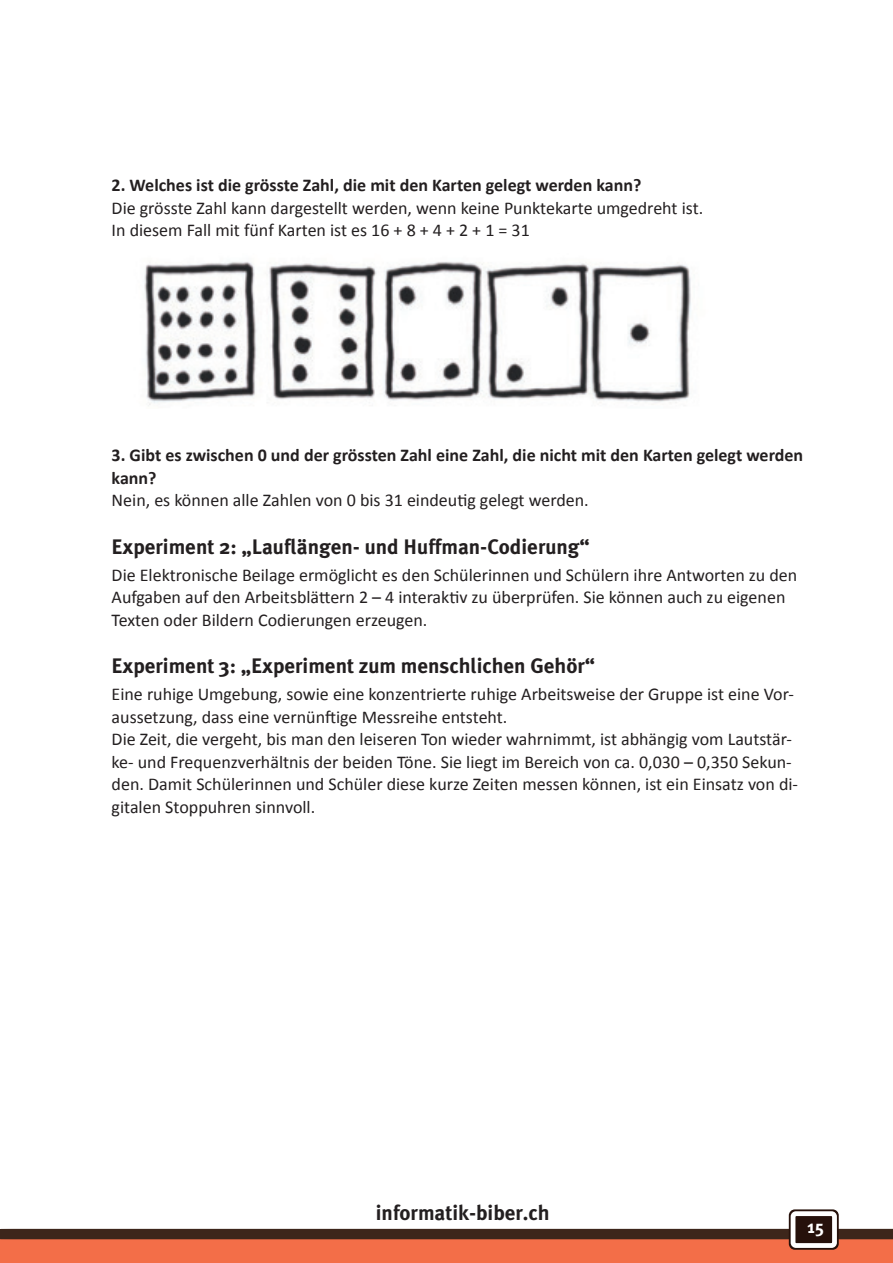
<style>
.page{position:relative;width:893px;height:1263px;background:#fff}
.page>*{position:absolute;margin:0;border:0;box-sizing:border-box;transform-origin:0 0}
.t1{font:700 21px "Meta Mobi";color:#231f20}
.t2{font:18px/22.5px "Calibri";color:#231f20}
.t3{font:700 18px/22.5px "Calibri";color:#231f20}
.t4{font:700 18px "Meta Mobi";color:#fff}
</style>
<div class="page">
<div style="left:0;top:1234px;width:893px;height:29px;background:#f36e48"></div>
<div style="left:0;top:1229px;width:893px;height:10px;background:#3d261b"></div>
<div style="left:789px;top:1209px;width:50px;height:41px;background:#26110b;border-radius:6px"></div>
<div style="left:791px;top:1211px;width:46px;height:37px;border:5px solid #fff;border-radius:3px"></div>
<img style="left:144px;top:261px;width:547px;height:144px">
<p class="t3" style="left:112px;top:174px;width:531px">2. Welches ist die grösste Zahl, die mit den Karten gelegt werden kann?</p>
<p class="t2" style="left:112px;top:197px;width:593px">Die grösste Zahl kann dargestellt werden, wenn keine Punktekarte umgedreht ist.<br>In diesem Fall mit fünf Karten ist es 16 + 8 + 4 + 2 + 1 = 31</p>
<p class="t3" style="left:112px;top:444px;width:693px">3. Gibt es zwischen 0 und der grössten Zahl eine Zahl, die nicht mit den Karten gelegt werden kann?</p>
<p class="t2" style="left:112px;top:489px;width:479px">Nein, es können alle Zahlen von 0 bis 31 eindeutig gelegt werden.</p>
<p class="t1" style="left:112px;top:534px;width:480px">Experiment 2: „Lauflängen- und Huffman-Codierung“</p>
<p class="t2" style="left:112px;top:563px;width:687px">Die Elektronische Beilage ermöglicht es den Schülerinnen und Schülern ihre Antworten zu den<br>Aufgaben auf den Arbeitsblättern 2 – 4 interaktiv zu überprüfen. Sie können auch zu eigenen<br>Texten oder Bildern Codierungen erzeugen.</p>
<p class="t1" style="left:112px;top:654px;width:485px">Experiment 3: „Experiment zum menschlichen Gehör“</p>
<p class="t2" style="left:112px;top:683px;width:688px">Eine ruhige Umgebung, sowie eine konzentrierte ruhige Arbeitsweise der Gruppe ist eine Vor&shy;aussetzung, dass eine vernünftige Messreihe entsteht.<br>Die Zeit, die vergeht, bis man den leiseren Ton wieder wahrnimmt, ist abhängig vom Lautstär&shy;ke- und Frequenzverhältnis der beiden Töne. Sie liegt im Bereich von ca. 0,030 – 0,350 Sekun&shy;den. Damit Schülerinnen und Schüler diese kurze Zeiten messen können, ist ein Einsatz von di&shy;gitalen Stoppuhren sinnvoll.</p>
<p class="t1" style="left:376px;top:1200px;width:175px">informatik-biber.ch</p>
<p class="t4" style="left:808px;top:1217px;width:18px">15</p>
</div>
